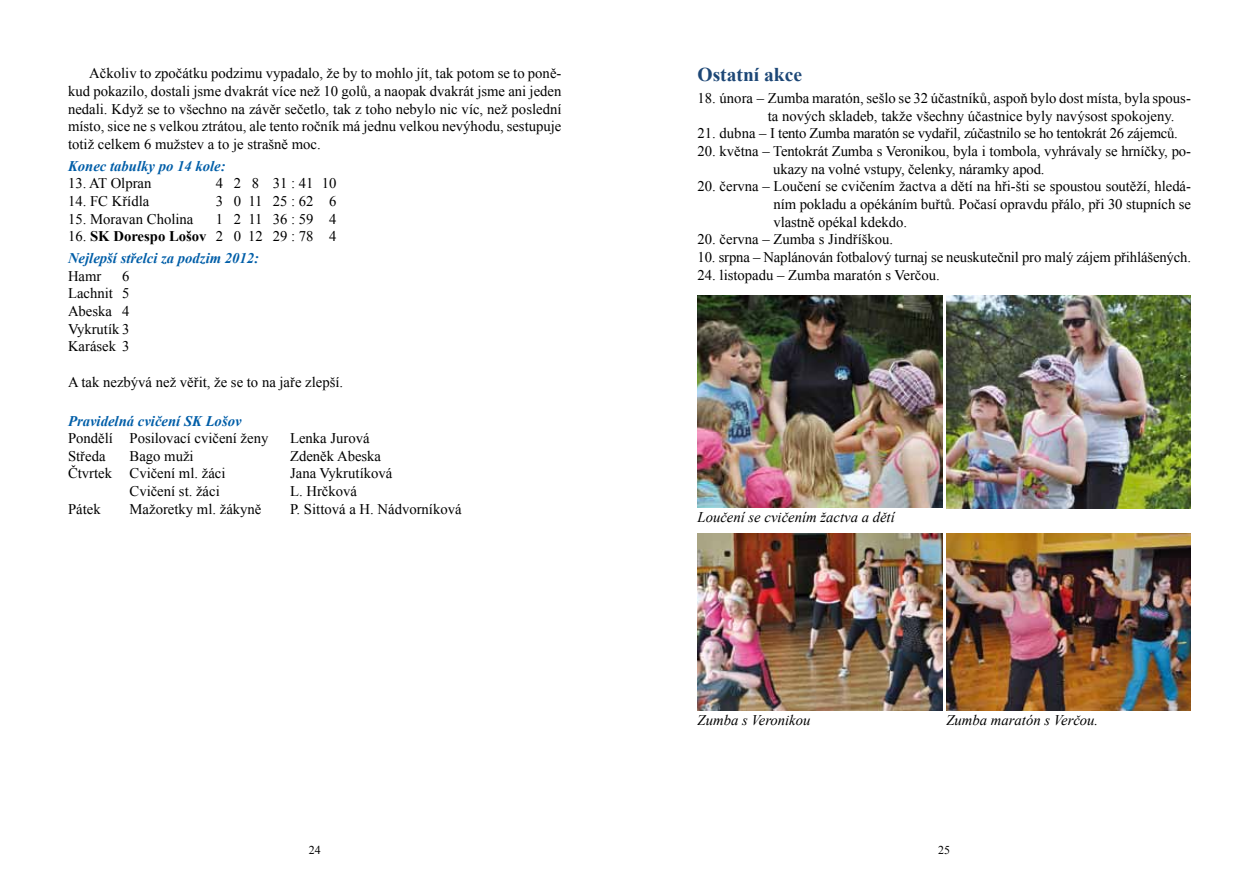
<style>
.page{position:relative;width:1259px;height:893px;background:#fff}
.page>*{position:absolute;margin:0;border:0;box-sizing:border-box;transform-origin:0 0}
.t1{font:700 19.5px "Times New Roman";color:#1d4776}
.t2{font:14.7px/17.7px "Times New Roman";color:#000;text-align:justify}
.t3{font:italic 700 14.7px/21.9px "Times New Roman";color:#005ea8}
.t4{font:14.7px "Times New Roman";letter-spacing:-.02em;color:#000}
.t5{font:italic 14.7px "Times New Roman";color:#000}
.t6{font:12px "Times New Roman";color:#000}
.s1{font-weight:400;font-style:normal;color:#000}
.s2{font-style:normal;color:#000}
</style>
<div class="page">
<img style="left:697px;top:295px;width:245px;height:213px">
<img style="left:946px;top:296px;width:245px;height:212px">
<img style="left:697px;top:534px;width:245px;height:176px">
<img style="left:946px;top:534px;width:245px;height:176px">
<p class="t2" style="left:68px;top:64px;width:495px;text-indent:21px">Ačkoliv to zpočátku podzimu vypadalo, že by to mohlo jít, tak potom se to poně&shy;kud pokazilo, dostali jsme dvakrát více než 10 golů, a naopak dvakrát jsme ani jeden nedali. Když se to všechno na závěr sečetlo, tak z toho nebylo nic víc, než poslední místo, sice ne s velkou ztrátou, ale tento ročník má jednu velkou nevýhodu, sestupuje totiž celkem 6 mužstev a to je strašně moc.</p>
<p class="t3" style="left:68px;top:154px;width:159px">Konec tabulky po 14 kole:</p>
<p class="t2" style="left:68px;top:174px;width:85px">13. AT Olpran</p>
<p class="t2" style="left:216px;top:174px;width:122px">4 2 8 31 : 4110</p>
<p class="t2" style="left:68px;top:192px;width:83px">14. FC Křídla</p>
<p class="t2" style="left:216px;top:192px;width:122px">3 011 25 : 62 6</p>
<p class="t2" style="left:68px;top:210px;width:127px">15. Moravan Cholina</p>
<p class="t2" style="left:216px;top:210px;width:122px">1 211 36 : 59 4</p>
<p class="t3" style="left:68px;top:225px;width:270px"><span class="s1">16.</span> <span class="s2">SK Dorespo Lošov</span> <span class="s1">2 0 12 29 : 78 4<br></span>Nejlepší střelci za podzim 2012:</p>
<p class="t2" style="left:68px;top:267px;width:35px">Hamr</p>
<p class="t2" style="left:68px;top:267px;width:63px;text-indent:54px">6<br>Lachnit 5<br>Abeska 4<br>Vykrutík 3<br>Karásek 3</p>
<p class="t2" style="left:68px;top:373px;width:277px">A tak nezbývá než věřit, že se to na jaře zlepší.</p>
<p class="t3" style="left:68px;top:409px;width:175px">Pravidelná cvičení SK Lošov</p>
<p class="t2" style="left:68px;top:429px;width:202px">Pondělí Posilovací cvičení ženy</p>
<p class="t2" style="left:290px;top:429px;width:81px">Lenka Jurová</p>
<p class="t2" style="left:68px;top:447px;width:39px">Středa</p>
<p class="t2" style="left:130px;top:447px;width:66px">Bago muži</p>
<p class="t2" style="left:290px;top:447px;width:93px">Zdeněk Abeska</p>
<p class="t2" style="left:68px;top:464px;width:159px">Čtvrtek Cvičení ml. žáci</p>
<p class="t2" style="left:290px;top:464px;width:104px">Jana Vykrutíková</p>
<p class="t2" style="left:130px;top:482px;width:92px">Cvičení st. žáci</p>
<p class="t2" style="left:290px;top:482px;width:68px">L. Hrčková</p>
<p class="t2" style="left:68px;top:500px;width:34px">Pátek</p>
<p class="t2" style="left:130px;top:500px;width:133px">Mažoretky ml. žákyně</p>
<p class="t2" style="left:290px;top:500px;width:173px">P. Sittová a H. Nádvorníková</p>
<h1 class="t1" style="left:697px;top:61px;width:106px">Ostatní akce</h1>
<p class="t2" style="left:768px;top:89px;width:424px;text-indent:-70px">18. února – Zumba maratón, sešlo se 32 účastníků, aspoň bylo dost místa, byla spous&shy;ta nových skladeb, takže všechny účastnice byly navýsost spokojeny.</p>
<p class="t4" style="left:697px;top:124px;width:482px">21. dubna – I tento Zumba maratón se vydařil, zúčastnilo se ho tentokrát 26 zájemců.</p>
<p class="t2" style="left:773px;top:142px;width:419px;text-indent:-76px">20. května – Tentokrát Zumba s Veronikou, byla i tombola, vyhrávaly se hrníčky, po&shy;ukazy na volné vstupy, čelenky, náramky apod.</p>
<p class="t2" style="left:773px;top:177px;width:419px;text-indent:-76px">20. června – Loučení se cvičením žactva a dětí na hři-šti se spoustou soutěží, hledá&shy;ním pokladu a opékáním buřtů. Počasí opravdu přálo, při 30 stupních se vlastně opékal kdekdo.</p>
<p class="t2" style="left:697px;top:230px;width:197px">20. června – Zumba s Jindříškou.</p>
<p class="t2" style="left:697px;top:248px;width:495px">10. srpna – Naplánován fotbalový turnaj se neuskutečnil pro malý zájem přihlášených.</p>
<p class="t2" style="left:697px;top:266px;width:244px">24. listopadu – Zumba maratón s Verčou.</p>
<p class="t5" style="left:697px;top:507px;width:199px">Loučení se cvičením žactva a dětí</p>
<p class="t5" style="left:697px;top:710px;width:114px">Zumba s Veronikou</p>
<p class="t5" style="left:946px;top:710px;width:153px">Zumba maratón s Verčou.</p>
<p class="t6" style="left:309px;top:842px;width:13px">24</p>
<p class="t6" style="left:938px;top:842px;width:13px">25</p>
</div>
